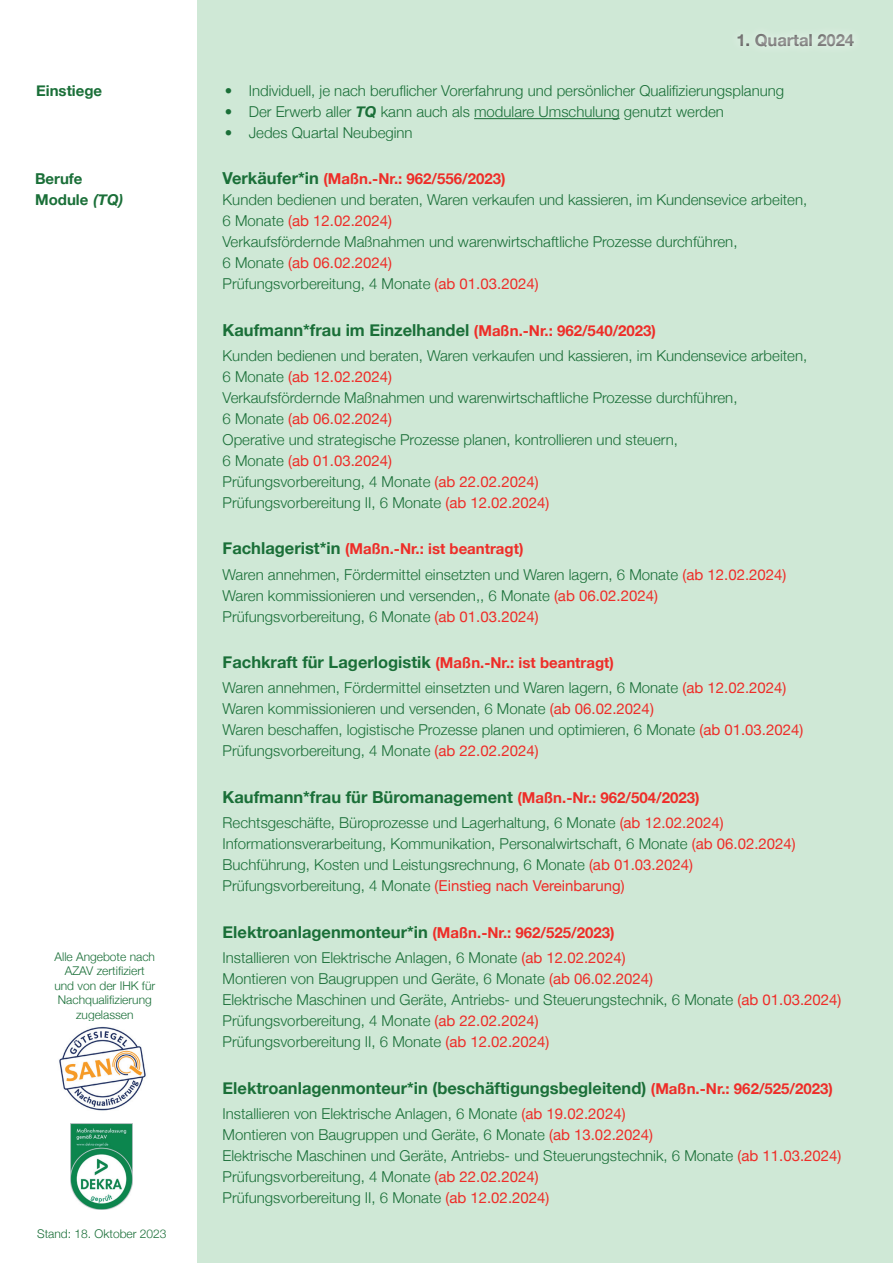
<style>
.page{position:relative;width:893px;height:1263px;background:#fff}
.page>*{position:absolute;margin:0;border:0;box-sizing:border-box;transform-origin:0 0}
.t1{font:700 16.5px "Helvetica Neue";color:#1a6f38}
.t2{font:300 15px/21px "Helvetica Neue";color:#1a6f38}
.t3{font:700 15px "Helvetica Neue";color:#ee2d28}
.t4{font:700 15px "Helvetica Neue";color:#1a6f38}
.t5{font:300 12px/14.4px "Helvetica Neue";color:#1a6f38;text-align:center}
.s1{font-weight:700;font-style:italic}
.s2{font-size:16.5px;color:#1a6f38}
.s3{font-style:italic}
.s4{font-weight:400;color:#ee2d28}
.s5{font-size:15px;color:#ee2d28}
.s6{font-weight:700;font-size:16.5px}
.s7{font-weight:700;color:#ee2d28}
</style>
<div class="page">
<div style="left:198px;top:0;width:695px;height:1263px;background:#cfe8d6"></div>
<img style="left:59px;top:1026px;width:87px;height:85px">
<img style="left:71px;top:1123px;width:62px;height:86px">
<div style="left:729px;top:28px;width:144px;height:23px;background:#231f20;opacity:.75"></div>
<hr style="left:474px;top:118px;width:146px;height:1px;background:#1a6f38">
<p class="t4" style="left:36px;top:82px;width:68px">Einstiege</p>
<p class="t2" style="left:225px;top:80px;width:561px">• Individuell, je nach beruflicher Vorerfahrung und persönlicher Qualifizierungsplanung</p>
<p class="t2" style="left:225px;top:101px;width:501px">• Der Erwerb aller <span class="s1">TQ</span> kann auch als modulare Umschulung genutzt werden</p>
<p class="t2" style="left:225px;top:122px;width:189px">• Jedes Quartal Neubeginn</p>
<p class="t4" style="left:35px;top:169px;width:49px">Berufe</p>
<p class="t3" style="left:223px;top:169px;width:284px"><span class="s2">Verkäufer*in</span> (Maßn.-Nr.: 962/556/2023)</p>
<p class="t4" style="left:35px;top:190px;width:90px">Module <span class="s3">(TQ)</span></p>
<p class="t2" style="left:223px;top:189px;width:586px">Kunden bedienen und beraten, Waren verkaufen und kassieren, im Kundensevice arbeiten, 6 Monate <span class="s4">(ab 12.02.2024)<br></span>Verkaufsfördernde Maßnahmen und warenwirtschaftliche Prozesse durchführen,<br>6 Monate <span class="s4">(ab 06.02.2024)<br></span>Prüfungsvorbereitung, 4 Monate <span class="s4">(ab 01.03.2024)</span></p>
<p class="t1" style="left:223px;top:319px;width:435px">Kaufmann*frau im Einzelhandel <span class="s5">(Maßn.-Nr.: 962/540/2023)</span></p>
<p class="t2" style="left:223px;top:345px;width:586px">Kunden bedienen und beraten, Waren verkaufen und kassieren, im Kundensevice arbeiten, 6 Monate <span class="s4">(ab 12.02.2024)<br></span>Verkaufsfördernde Maßnahmen und warenwirtschaftliche Prozesse durchführen,<br>6 Monate <span class="s4">(ab 06.02.2024)<br></span>Operative und strategische Prozesse planen, kontrollieren und steuern,<br>6 Monate <span class="s4">(ab 01.03.2024)<br></span>Prüfungsvorbereitung, 4 Monate <span class="s4">(ab 22.02.2024)<br></span>Prüfungsvorbereitung II, 6 Monate <span class="s4">(ab 12.02.2024)</span></p>
<p class="t2" style="left:223px;top:536px;width:565px;line-height:25.2px"><span class="s6">Fachlagerist*in</span> <span class="s7">(Maßn.-Nr.: ist beantragt)<br></span>Waren annehmen, Fördermittel einsetzten und Waren lagern, 6 Monate <span class="s4">(ab 12.02.2024)</span></p>
<p class="t2" style="left:223px;top:584px;width:437px">Waren kommissionieren und versenden,, 6 Monate <span class="s4">(ab 06.02.2024)<br></span>Prüfungsvorbereitung, 6 Monate <span class="s4">(ab 01.03.2024)</span></p>
<p class="t1" style="left:223px;top:652px;width:393px">Fachkraft für Lagerlogistik <span class="s5">(Maßn.-Nr.: ist beantragt)</span></p>
<p class="t2" style="left:223px;top:677px;width:582px">Waren annehmen, Fördermittel einsetzten und Waren lagern, 6 Monate <span class="s4">(ab 12.02.2024)<br></span>Waren kommissionieren und versenden, 6 Monate <span class="s4">(ab 06.02.2024)<br></span>Waren beschaffen, logistische Prozesse planen und optimieren, 6 Monate <span class="s4">(ab 01.03.2024)<br></span>Prüfungsvorbereitung, 4 Monate <span class="s4">(ab 22.02.2024)</span></p>
<p class="t1" style="left:223px;top:787px;width:478px">Kaufmann*frau für Büromanagement <span class="s5">(Maßn.-Nr.: 962/504/2023)</span></p>
<p class="t2" style="left:223px;top:812px;width:575px">Rechtsgeschäfte, Büroprozesse und Lagerhaltung, 6 Monate <span class="s4">(ab 12.02.2024)<br></span>Informationsverarbeitung, Kommunikation, Personalwirtschaft, 6 Monate <span class="s4">(ab 06.02.2024)<br></span>Buchführung, Kosten und Leistungsrechnung, 6 Monate <span class="s4">(ab 01.03.2024)<br></span>Prüfungsvorbereitung, 4 Monate <span class="s4">(Einstieg nach Vereinbarung)</span></p>
<p class="t1" style="left:223px;top:922px;width:393px">Elektroanlagenmonteur*in <span class="s5">(Maßn.-Nr.: 962/525/2023)</span></p>
<p class="t2" style="left:223px;top:947px;width:620px">Installieren von Elektrische Anlagen, 6 Monate <span class="s4">(ab 12.02.2024)<br></span>Montieren von Baugruppen und Geräte, 6 Monate <span class="s4">(ab 06.02.2024)<br></span>Elektrische Maschinen und Geräte, Antriebs- und Steuerungstechnik, 6 Monate <span class="s4">(ab 01.03.2024)<br></span>Prüfungsvorbereitung, 4 Monate <span class="s4">(ab 22.02.2024)<br></span>Prüfungsvorbereitung II, 6 Monate <span class="s4">(ab 12.02.2024)</span></p>
<p class="t1" style="left:223px;top:1077px;width:612px">Elektroanlagenmonteur*in (beschäftigungsbegleitend) <span class="s5">(Maßn.-Nr.: 962/525/2023)</span></p>
<p class="t2" style="left:223px;top:1102px;width:620px">Installieren von Elektrische Anlagen, 6 Monate <span class="s4">(ab 19.02.2024)<br></span>Montieren von Baugruppen und Geräte, 6 Monate <span class="s4">(ab 13.02.2024)<br></span>Elektrische Maschinen und Geräte, Antriebs- und Steuerungstechnik, 6 Monate <span class="s4">(ab 11.03.2024)<br></span>Prüfungsvorbereitung, 4 Monate <span class="s4">(ab 22.02.2024)<br></span>Prüfungsvorbereitung II, 6 Monate <span class="s4">(ab 12.02.2024)</span></p>
<p class="t5" style="left:54px;top:949px;width:102px">Alle Angebote nach<br>AZAV zertifiziert und von der IHK für<br>Nachqualifizierung zugelassen</p>
<p class="t5" style="left:37px;top:1227px;width:131px">Stand: 18. Oktober 2023</p>
</div>
